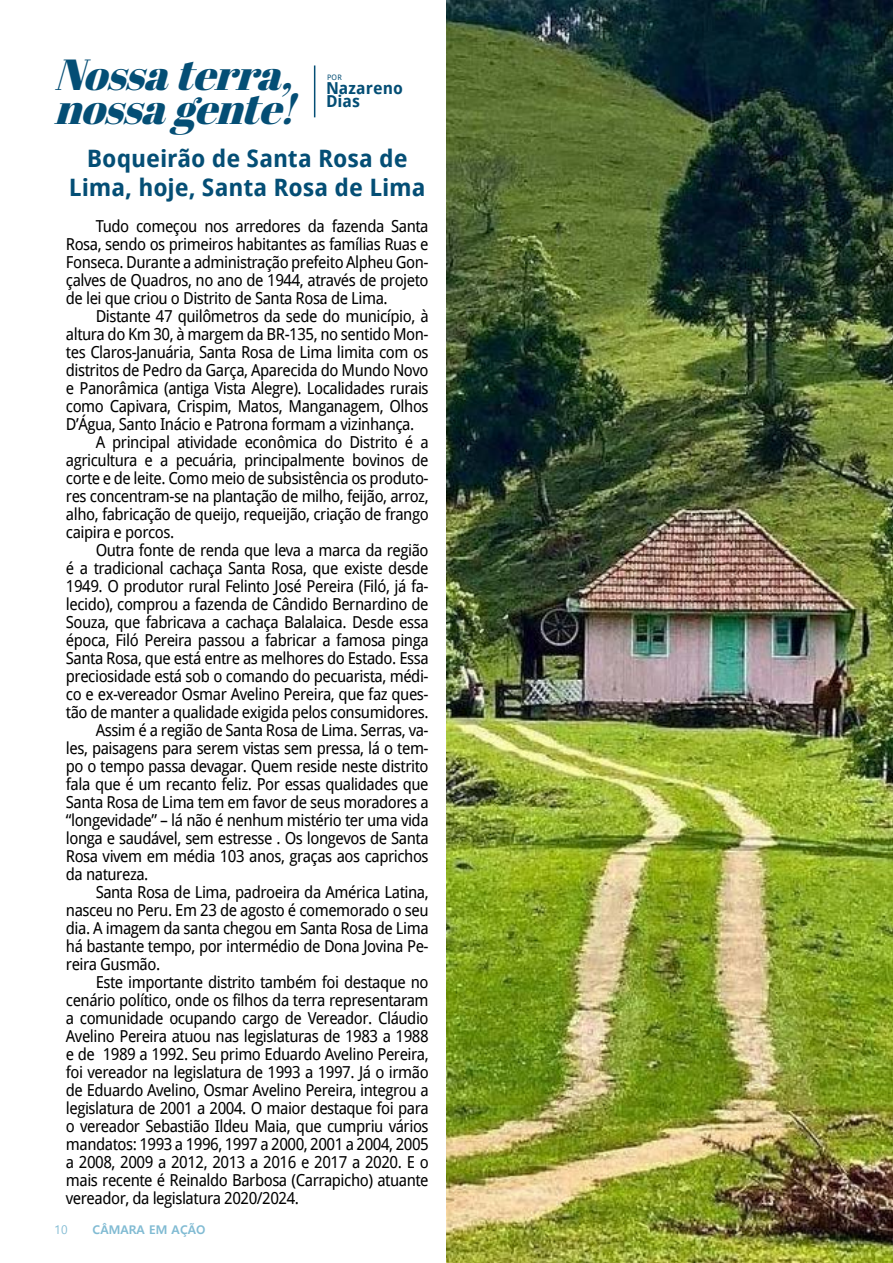
<style>
.page{position:relative;width:893px;height:1263px;background:#fff}
.page>*{position:absolute;margin:0;border:0;box-sizing:border-box;transform-origin:0 0}
.t1{font:italic 43.5px/34.5px "Abril Fatface";color:#044e75}
.t2{font:700 24px/28.8px "Droid Sans";letter-spacing:-.005em;color:#044e75;text-align:center}
.t3{font:16.5px/18px "Droid Sans";letter-spacing:-.03em;color:#000;text-align:justify;scale:.95 1}
.t4{font:700 16.5px/13.5px "Droid Sans";letter-spacing:.005em;color:#044e75}
.t5{font:700 12px "Malgun Gothic";color:#81bbd3}
.t6{font:12px "Malgun Gothic";color:#81bbd3}
.t7{font:7.5px "Droid Sans";color:#044e75}
</style>
<div class="page">
<img style="left:446px;top:0;width:447px;height:1263px">
<hr style="left:314px;top:65px;width:1px;height:52px;background:#044e75">
<h1 class="t1" style="left:54px;top:56px;width:259px">Nossaterra, nossagente!</h1>
<p class="t7" style="left:327px;top:73px;width:16px">POR</p>
<p class="t4" style="left:326px;top:81px;width:79px">Nazareno<br>Dias</p>
<h2 class="t2" style="left:69px;top:144px;width:358px">Boqueirão de Santa Rosa de<br>Lima, hoje, Santa Rosa de Lima</h2>
<p class="t3" style="left:66px;top:217px;width:383px;text-indent:30px">Tudo começou nos arredores da fazenda Santa Rosa, sendo os primeiros habitantes as famílias Ruas e Fonseca. Durante a administração prefeito Alpheu Gon&shy;çalves de Quadros, no ano de 1944, através de projeto de lei que criou o Distrito de Santa Rosa de Lima.</p>
<p class="t3" style="left:96px;top:307px;width:352px">Distante 47 quilômetros da sede do município, à</p>
<p class="t3" style="left:66px;top:325px;width:383px">altura do Km 30, à margem da BR-135, no sentido Mon-</p>
<p class="t3" style="left:66px;top:343px;width:383px">tes Claros-Januária, Santa Rosa de Lima limita com os</p>
<p class="t3" style="left:66px;top:361px;width:383px">distritos de Pedro da Garça, Aparecida do Mundo Novo</p>
<p class="t3" style="left:66px;top:379px;width:383px">e Panorâmica (antiga Vista Alegre). Localidades rurais</p>
<p class="t3" style="left:66px;top:397px;width:383px">como Capivara, Crispim, Matos, Manganagem, Olhos</p>
<p class="t3" style="left:66px;top:415px;width:368px">D’Água, Santo Inácio e Patrona formam a vizinhança.</p>
<p class="t3" style="left:96px;top:433px;width:352px">A principal atividade econômica do Distrito é a</p>
<p class="t3" style="left:66px;top:451px;width:383px">agricultura e a pecuária, principalmente bovinos de</p>
<p class="t3" style="left:66px;top:469px;width:383px">corte e de leite. Como meio de subsistência os produto-</p>
<p class="t3" style="left:66px;top:487px;width:383px">res concentram-se na plantação de milho, feijão, arroz,</p>
<p class="t3" style="left:66px;top:505px;width:383px">alho, fabricação de queijo, requeijão, criação de frango</p>
<p class="t3" style="left:66px;top:523px;width:116px">caipira e porcos.</p>
<p class="t3" style="left:96px;top:541px;width:352px">Outra fonte de renda que leva a marca da região</p>
<p class="t3" style="left:66px;top:559px;width:383px">é a tradicional cachaça Santa Rosa, que existe desde</p>
<p class="t3" style="left:66px;top:577px;width:383px">1949. O produtor rural Felinto José Pereira (Filó, já fa-</p>
<p class="t3" style="left:66px;top:595px;width:383px">lecido), comprou a fazenda de Cândido Bernardino de</p>
<p class="t3" style="left:66px;top:613px;width:383px">Souza, que fabricava a cachaça Balalaica. Desde essa</p>
<p class="t3" style="left:66px;top:631px;width:383px">época, Filó Pereira passou a fabricar a famosa pinga</p>
<p class="t3" style="left:66px;top:649px;width:383px">Santa Rosa, que está entre as melhores do Estado. Essa</p>
<p class="t3" style="left:66px;top:667px;width:383px">preciosidade está sob o comando do pecuarista, médi-</p>
<p class="t3" style="left:66px;top:685px;width:383px">co e ex-vereador Osmar Avelino Pereira, que faz ques-</p>
<p class="t3" style="left:66px;top:703px;width:383px">tão de manter a qualidade exigida pelos consumidores.</p>
<p class="t3" style="left:96px;top:721px;width:352px">Assim é a região de Santa Rosa de Lima. Serras, va-</p>
<p class="t3" style="left:66px;top:739px;width:383px">les, paisagens para serem vistas sem pressa, lá o tem-</p>
<p class="t3" style="left:66px;top:757px;width:383px">po o tempo passa devagar. Quem reside neste distrito</p>
<p class="t3" style="left:66px;top:775px;width:383px">fala que é um recanto feliz. Por essas qualidades que</p>
<p class="t3" style="left:66px;top:793px;width:383px">Santa Rosa de Lima tem em favor de seus moradores a</p>
<p class="t3" style="left:66px;top:811px;width:383px">“longevidade” – lá não é nenhum mistério ter uma vida</p>
<p class="t3" style="left:66px;top:829px;width:383px">longa e saudável, sem estresse . Os longevos de Santa</p>
<p class="t3" style="left:66px;top:847px;width:383px">Rosa vivem em média 103 anos, graças aos caprichos</p>
<p class="t3" style="left:66px;top:865px;width:88px">da natureza.</p>
<p class="t3" style="left:96px;top:883px;width:352px">Santa Rosa de Lima, padroeira da América Latina,</p>
<p class="t3" style="left:66px;top:901px;width:383px">nasceu no Peru. Em 23 de agosto é comemorado o seu</p>
<p class="t3" style="left:66px;top:919px;width:383px">dia. A imagem da santa chegou em Santa Rosa de Lima</p>
<p class="t3" style="left:66px;top:937px;width:383px">há bastante tempo, por intermédio de Dona Jovina Pe-</p>
<p class="t3" style="left:66px;top:955px;width:101px">reira Gusmão.</p>
<p class="t3" style="left:96px;top:973px;width:352px">Este importante distrito também foi destaque no</p>
<p class="t3" style="left:66px;top:991px;width:383px">cenário político, onde os filhos da terra representaram</p>
<p class="t3" style="left:66px;top:1009px;width:383px">a comunidade ocupando cargo de Vereador. Cláudio</p>
<p class="t3" style="left:66px;top:1027px;width:383px">Avelino Pereira atuou nas legislaturas de 1983 a 1988</p>
<p class="t3" style="left:66px;top:1045px;width:383px">e de 1989 a 1992. Seu primo Eduardo Avelino Pereira,</p>
<p class="t3" style="left:66px;top:1063px;width:383px">foi vereador na legislatura de 1993 a 1997. Já o irmão</p>
<p class="t3" style="left:66px;top:1081px;width:383px">de Eduardo Avelino, Osmar Avelino Pereira, integrou a</p>
<p class="t3" style="left:66px;top:1099px;width:383px">legislatura de 2001 a 2004. O maior destaque foi para</p>
<p class="t3" style="left:66px;top:1117px;width:383px">o vereador Sebastião Ildeu Maia, que cumpriu vários</p>
<p class="t3" style="left:66px;top:1135px;width:383px">mandatos: 1993 a 1996, 1997 a 2000, 2001 a 2004, 2005</p>
<p class="t3" style="left:66px;top:1153px;width:383px">a 2008, 2009 a 2012, 2013 a 2016 e 2017 a 2020. E o</p>
<p class="t3" style="left:66px;top:1171px;width:383px">mais recente é Reinaldo Barbosa (Carrapicho) atuante</p>
<p class="t3" style="left:66px;top:1189px;width:247px">vereador, da legislatura 2020/2024.</p>
<p class="t6" style="left:54px;top:1223px;width:15px">10</p>
<p class="t5" style="left:93px;top:1222px;width:114px">CÂMARA EM AÇÃO</p>
</div>
